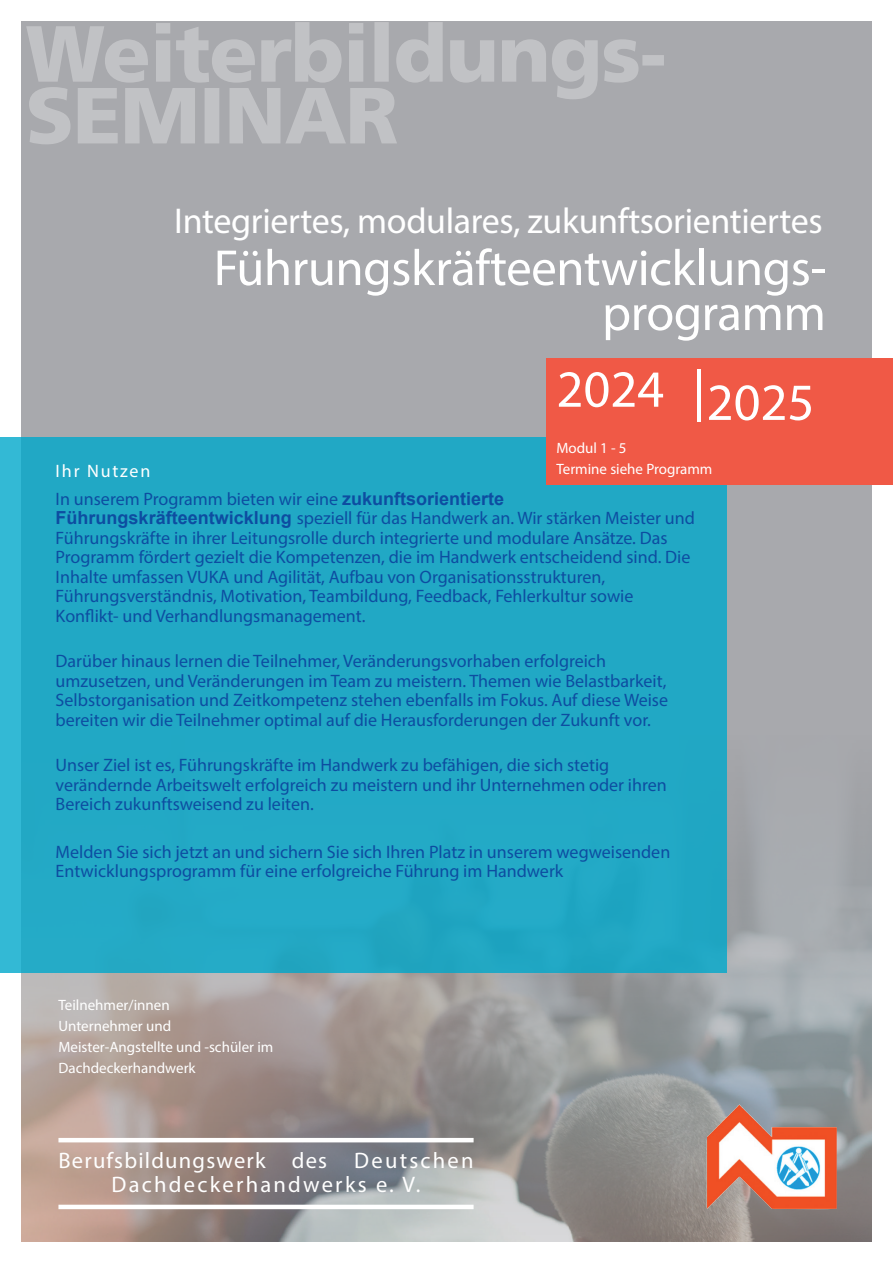
<style>
.page{position:relative;width:893px;height:1263px;background:#fff}
.page>*{position:absolute;margin:0;border:0;box-sizing:border-box;transform-origin:0 0}
.Uhrzeit{font:52.5px "Myriad Pro";color:#fff}
.Headline_dick_weiß{font:51px/45px "Myriad Pro";letter-spacing:-.01em;color:#fff;text-align:right}
.Headline_dünn_weiß{font:36px "Myriad Pro";letter-spacing:-.01em;color:#fff}
.t1{font:22.5px/24px "Myriad Pro";letter-spacing:.1em;color:#fff;text-align:center}
.Beschreibung_blau{font:18px/19.5px "Myriad Pro";color:#0d4da1}
.Ihr_Nutzen{font:18px "Myriad Pro";letter-spacing:.1em;color:#fff}
.Fließtext_weiß{font:15px/21px "Myriad Pro";color:#fff}
.Zwischenheadline_weiß{font:15px "Myriad Pro";color:#fff}
.s1{font-family:"Arial";font-weight:700}
</style>
<div class="page">
<div style="left:21px;top:21px;width:851px;height:1221px;background:#a8a9ad"></div>
<img style="left:21px;top:734px;width:851px;height:508px">
<svg style="left:29px;top:99px;width:368px;height:45px"></svg>
<svg style="left:26px;top:22px;width:638px;height:77px"></svg>
<div style="left:0;top:437px;width:726px;height:536px;background:#21a8c5"></div>
<div style="left:546px;top:358px;width:347px;height:126px;background:#f05946"></div>
<img style="left:707px;top:1104px;width:130px;height:105px">
<hr style="left:58px;top:1138px;width:416px;height:4px;background:#fff">
<hr style="left:58px;top:1205px;width:416px;height:4px;background:#fff">
<hr style="left:697px;top:369px;width:4px;height:53px;background:#fff">
<p class="Headline_dünn_weiß" style="left:174px;top:198px;width:650px">Integriertes, modulares, zukunftsorientiertes</p>
<p class="Headline_dick_weiß" style="left:214px;top:245px;width:614px">Führungskräfteentwicklungs&shy;programm</p>
<p class="Uhrzeit" style="left:556px;top:357px;width:109px">2024</p>
<p class="Uhrzeit" style="left:707px;top:370px;width:109px">2025</p>
<p class="Fließtext_weiß" style="left:556px;top:437px;width:72px">Modul 1 - 5</p>
<p class="Fließtext_weiß" style="left:556px;top:458px;width:157px">Termine siehe Programm</p>
<p class="Ihr_Nutzen" style="left:56px;top:460px;width:96px">Ihr Nutzen</p>
<p class="Beschreibung_blau" style="left:56px;top:489px;width:641px">In unserem Programm bieten wir eine <span class="s1">zukunftsorientierte Führungskräfteentwicklung</span> speziell für das Handwerk an. Wir stärken Meister und Führungskräfte in ihrer Leitungsrolle durch integrierte und modulare Ansätze. Das Programm fördert gezielt die Kompetenzen, die im Handwerk entscheidend sind. Die Inhalte umfassen VUKA und Agilität, Aufbau von Organisationsstrukturen, Führungsverständnis, Motivation, Teambildung, Feedback, Fehlerkultur sowie Konflikt- und Verhandlungsmanagement.</p>
<p class="Beschreibung_blau" style="left:56px;top:651px;width:614px">Darüber hinaus lernen die Teilnehmer, Veränderungsvorhaben erfolgreich umzusetzen, und Veränderungen im Team zu meistern. Themen wie Belastbarkeit, Selbstorganisation und Zeitkompetenz stehen ebenfalls im Fokus. Auf diese Weise bereiten wir die Teilnehmer optimal auf die Herausforderungen der Zukunft vor.</p>
<p class="Beschreibung_blau" style="left:56px;top:755px;width:613px">Unser Ziel ist es, Führungskräfte im Handwerk zu befähigen, die sich stetig verändernde Arbeitswelt erfolgreich zu meistern und ihr Unternehmen oder ihren<br>Bereich zukunftsweisend zu leiten.</p>
<p class="Beschreibung_blau" style="left:56px;top:842px;width:616px">Melden Sie sich jetzt an und sichern Sie sich Ihren Platz in unserem wegweisenden<br>Entwicklungsprogramm für eine erfolgreiche Führung im Handwerk</p>
<p class="Zwischenheadline_weiß" style="left:58px;top:995px;width:113px">Teilnehmer/innen</p>
<p class="Fließtext_weiß" style="left:58px;top:1015px;width:114px">Unternehmer und</p>
<p class="Fließtext_weiß" style="left:58px;top:1036px;width:216px">Meister-Angstellte und -schüler im<br>Dachdeckerhandwerk</p>
<p class="t1" style="left:58px;top:1148px;width:417px">Berufsbildungswerk des Deutschen<br>Dachdeckerhandwerks e. V.</p>
</div>
